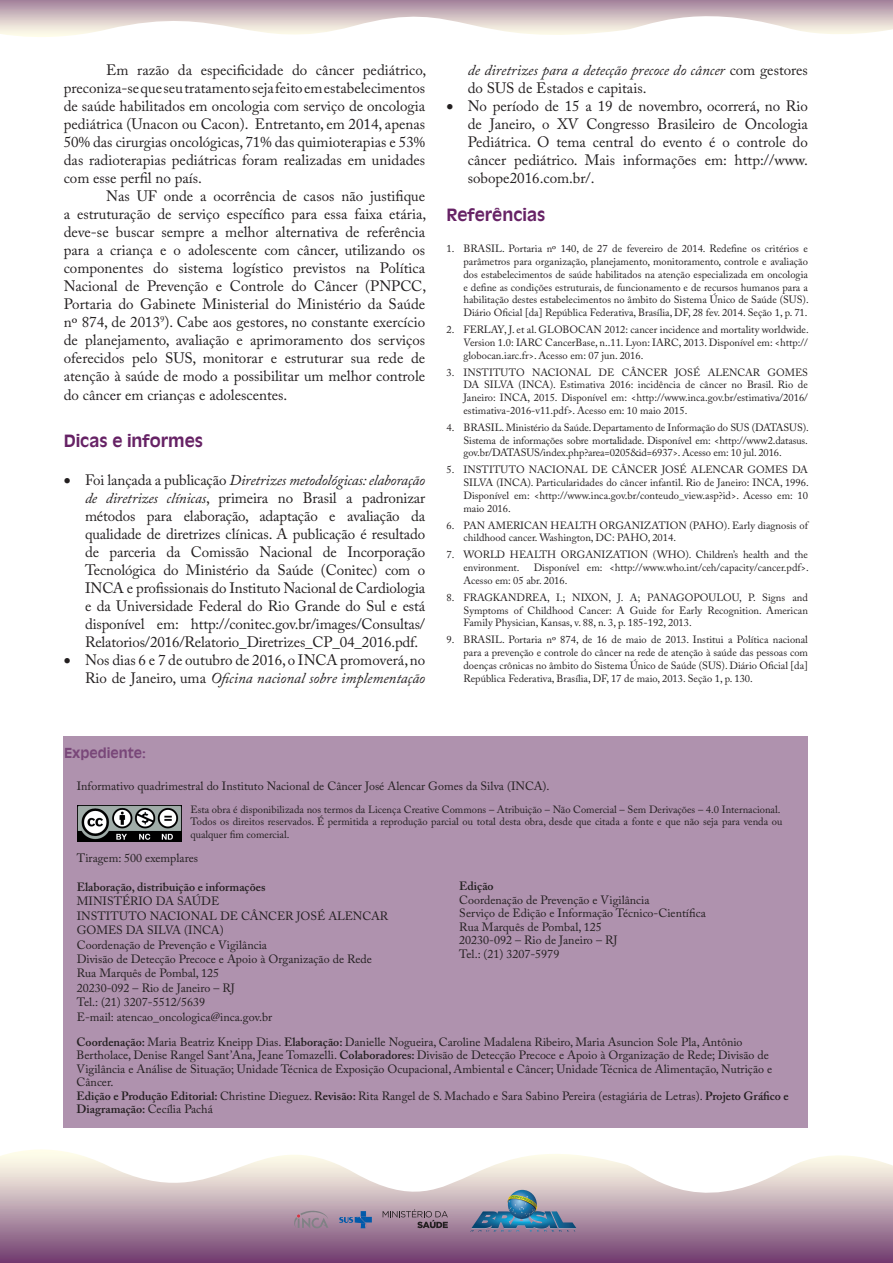
<style>
.page{position:relative;width:893px;height:1263px;background:#fff}
.page>*{position:absolute;margin:0;border:0;box-sizing:border-box;transform-origin:0 0}
.t1{font:700 16.5px "Decade S Si";color:#662265}
.t2{font:15px/18px "Adobe Caslon Pro";color:#231f20;text-align:justify}
.t3{font:italic 15px/18px "Adobe Caslon Pro";color:#231f20}
.t4{font:700 13.5px "Decade S Si";color:#794779}
.t5{font:12px/13.5px "Adobe Caslon Pro";color:#231f20}
.t6{font:600 12px "Adobe Caslon Pro";color:#231f20}
.t7{font:10.5px/12.8px "Adobe Caslon Pro";color:#231f20;text-align:justify}
.s1{font-style:italic}
.s2{font-style:normal}
.s3{font-weight:600}
</style>
<div class="page">
<svg style="left:0;top:0;width:893px;height:37px"></svg>
<div style="left:64px;top:736px;width:744px;height:392px;background:#af92ae"></div>
<svg style="left:0;top:1149px;width:893px;height:114px"></svg>
<svg style="left:383px;top:1209px;width:65px;height:19px"></svg>
<svg style="left:294px;top:1209px;width:34px;height:19px"></svg>
<svg style="left:339px;top:1211px;width:33px;height:17px"></svg>
<svg style="left:508px;top:1190px;width:29px;height:29px"></svg>
<svg style="left:470px;top:1195px;width:106px;height:36px;background:#778da5"></svg>
<img style="left:77px;top:805px;width:105px;height:36px">
<p class="t2" style="left:64px;top:61px;width:364px;text-indent:43px">Em razão da especificidade do câncer pediátrico, preconiza-se que seu tratamento seja feito em estabelecimentos de saúde habilitados em oncologia com serviço de oncologia pediátrica (Unacon ou Cacon). Entretanto, em 2014, apenas 50% das cirurgias oncológicas, 71% das quimioterapias e 53% das radioterapias pediátricas foram realizadas em unidades com esse perfil no país.</p>
<p class="t2" style="left:64px;top:187px;width:364px;text-indent:43px">Nas UF onde a ocorrência de casos não justifique a estruturação de serviço específico para essa faixa etária, deve-se buscar sempre a melhor alternativa de referência para a criança e o adolescente com câncer, utilizando os componentes do sistema logístico previstos na Política Nacional de Prevenção e Controle do Câncer (PNPCC, Portaria do Gabinete Ministerial do Ministério da Saúde nº 874, de 2013<sup>9</sup>). Cabe aos gestores, no constante exercício de planejamento, avaliação e aprimoramento dos serviços oferecidos pelo SUS, monitorar e estruturar sua rede de atenção à saúde de modo a possibilitar um melhor controle</p>
<h2 class="t2" style="left:64px;top:386px;width:225px">do câncer em crianças e adolescentes.</h2>
<h1 class="t1" style="left:64px;top:431px;width:141px">Dicas e informes</h1>
<p class="t2" style="left:85px;top:471px;width:342px;text-indent:-21px">• Foi lançada a publicação <span class="s1">Diretrizes metodológicas: elaboração de diretrizes clínicas</span>, primeira no Brasil a padronizar métodos para elaboração, adaptação e avaliação da qualidade de diretrizes clínicas. A publicação é resultado de parceria da Comissão Nacional de Incorporação Tecnológica do Ministério da Saúde (Conitec) com o INCA e profissionais do Instituto Nacional de Cardiologia e da Universidade Federal do Rio Grande do Sul e está disponível em: http://conitec.gov.br/images/Consultas/ Relatorios/2016/Relatorio_Diretrizes_CP_04_2016.pdf.</p>
<h2 class="t2" style="left:64px;top:651px;width:363px;text-align:right">• Nos dias 6 e 7 de outubro de 2016, o INCA promoverá, no<br>Rio de Janeiro, uma <span class="s1">Oficina nacional sobre implementação</span></h2>
<h2 class="t3" style="left:468px;top:61px;width:342px">de diretrizes para a detecção precoce do câncer <span class="s2">com gestores do SUS de Estados e capitais.</span></h2>
<h2 class="t2" style="left:468px;top:97px;width:342px;text-indent:-21px">• No período de 15 a 19 de novembro, ocorrerá, no Rio de Janeiro, o XV Congresso Brasileiro de Oncologia Pediátrica. O tema central do evento é o controle do câncer pediátrico. Mais informações em: http://www. sobope2016.com.br/.</h2>
<h1 class="t1" style="left:446px;top:204px;width:100px">Referências</h1>
<p class="t7" style="left:463px;top:242px;width:347px;text-indent:-17px">1. BRASIL. Portaria nº 140, de 27 de fevereiro de 2014. Redefine os critérios e parâmetros para organização, planejamento, monitoramento, controle e avaliação dos estabelecimentos de saúde habilitados na atenção especializada em oncologia e define as condições estruturais, de funcionamento e de recursos humanos para a habilitação destes estabelecimentos no âmbito do Sistema Único de Saúde (SUS).<br>Diário Oficial [da] República Federativa, Brasília, DF, 28 fev. 2014. Seção 1, p. 71.</p>
<p class="t7" style="left:463px;top:323px;width:347px;text-indent:-17px">2. FERLAY, J. et al. GLOBOCAN 2012: cancer incidence and mortality worldwide.<br>Version 1.0: IARC CancerBase, n..11. Lyon: IARC, 2013. Disponível em: &lt;http:// globocan.iarc.fr&gt;. Acesso em: 07 jun. 2016.</p>
<p class="t7" style="left:463px;top:366px;width:346px;text-indent:-17px">3. INSTITUTO NACIONAL DE CÂNCER JOSÉ ALENCAR GOMES DA SILVA (INCA). Estimativa 2016: incidência de câncer no Brasil. Rio de Janeiro: INCA, 2015. Disponível em: &lt;http://www.inca.gov.br/estimativa/2016/ estimativa-2016-v11.pdf&gt;. Acesso em: 10 maio 2015.</p>
<p class="t7" style="left:463px;top:421px;width:347px;text-indent:-17px">4. BRASIL. Ministério da Saúde. Departamento de Informação do SUS (DATASUS).<br>Sistema de informações sobre mortalidade. Disponível em: &lt;http://www2.datasus. gov.br/DATASUS/index.php?area=0205&amp;id=6937&gt;. Acesso em: 10 jul. 2016.</p>
<p class="t7" style="left:463px;top:463px;width:347px;text-indent:-17px">5. INSTITUTO NACIONAL DE CÂNCER JOSÉ ALENCAR GOMES DA SILVA (INCA). Particularidades do câncer infantil. Rio de Janeiro: INCA, 1996.<br>Disponível em: &lt;http://www.inca.gov.br/conteudo_view.asp?id&gt;. Acesso em: 10 maio 2016.</p>
<p class="t7" style="left:463px;top:519px;width:346px;text-indent:-17px">6. PAN AMERICAN HEALTH ORGANIZATION (PAHO). Early diagnosis of childhood cancer. Washington, DC: PAHO, 2014.</p>
<p class="t7" style="left:463px;top:548px;width:346px;text-indent:-17px">7. WORLD HEALTH ORGANIZATION (WHO). Children’s health and the environment.</p>
<p class="t7" style="left:463px;top:561px;width:347px;text-indent:70px">Disponível em: &lt;http://www.who.int/ceh/capacity/cancer.pdf&gt;.<br>Acesso em: 05 abr. 2016.</p>
<p class="t7" style="left:463px;top:591px;width:346px;text-indent:-17px">8. FRAGKANDREA, I.; NIXON, J. A; PANAGOPOULOU, P. Signs and Symptoms of Childhood Cancer: A Guide for Early Recognition. American Family Physician, Kansas, v. 88, n. 3, p. 185-192, 2013.</p>
<p class="t7" style="left:463px;top:633px;width:346px;text-indent:-17px">9. BRASIL. Portaria nº 874, de 16 de maio de 2013. Institui a Política nacional para a prevenção e controle do câncer na rede de atenção à saúde das pessoas com doenças crônicas no âmbito do Sistema Único de Saúde (SUS). Diário Oficial [da] República Federativa, Brasília, DF, 17 de maio, 2013. Seção 1, p. 130.</p>
<p class="t4" style="left:64px;top:744px;width:83px">Expediente:</p>
<p class="t5" style="left:77px;top:779px;width:474px">Informativo quadrimestral do Instituto Nacional de Câncer José Alencar Gomes da Silva (INCA).</p>
<p class="t7" style="left:190px;top:803px;width:593px;text-align:left">Esta obra é disponibilizada nos termos da Licença Creative Commons – Atribuição – Não Comercial – Sem Derivações – 4.0 Internacional.<br>Todos os direitos reservados. É permitida a reprodução parcial ou total desta obra, desde que citada a fonte e que não seja para venda ou qualquer fim comercial.</p>
<p class="t5" style="left:77px;top:851px;width:123px">Tiragem: 500 exemplares</p>
<p class="t6" style="left:77px;top:880px;width:190px">Elaboração, distribuição e informações</p>
<p class="t5" style="left:77px;top:894px;width:313px;line-height:14.4px">MINISTÉRIO DA SAÚDE<br>INSTITUTO NACIONAL DE CÂNCER JOSÉ ALENCAR GOMES DA SILVA (INCA)<br>Coordenação de Prevenção e Vigilância<br>Divisão de Detecção Precoce e Apoio à Organização de Rede Rua Marquês de Pombal, 125<br>20230-092 – Rio de Janeiro – RJ<br>Tel.: (21) 3207-5512/5639<br>E-mail: atencao_oncologica@inca.gov.br</p>
<p class="t6" style="left:459px;top:879px;width:36px">Edição</p>
<p class="t5" style="left:459px;top:893px;width:248px">Coordenação de Prevenção e Vigilância<br>Serviço de Edição e Informação Técnico-Científica Rua Marquês de Pombal, 125<br>20230-092 – Rio de Janeiro – RJ<br>Tel.: (21) 3207-5979</p>
<p class="t5" style="left:77px;top:1035px;width:714px"><span class="s3">Coordenação:</span> Maria Beatriz Kneipp Dias. <span class="s3">Elaboração:</span> Danielle Nogueira, Caroline Madalena Ribeiro, Maria Asuncion Sole Pla, Antônio Bertholace, Denise Rangel Sant’Ana, Jeane Tomazelli. <span class="s3">Colaboradores:</span> Divisão de Detecção Precoce e Apoio à Organização de Rede; Divisão de Vigilância e Análise de Situação; Unidade Técnica de Exposição Ocupacional, Ambiental e Câncer; Unidade Técnica de Alimentação, Nutrição e Câncer.<br><span class="s3">Edição e Produção Editorial:</span> Christine Dieguez. <span class="s3">Revisão:</span> Rita Rangel de S. Machado e Sara Sabino Pereira (estagiária de Letras). <span class="s3">Projeto Gráfico e Diagramação:</span> Cecília Pachá</p>
</div>
